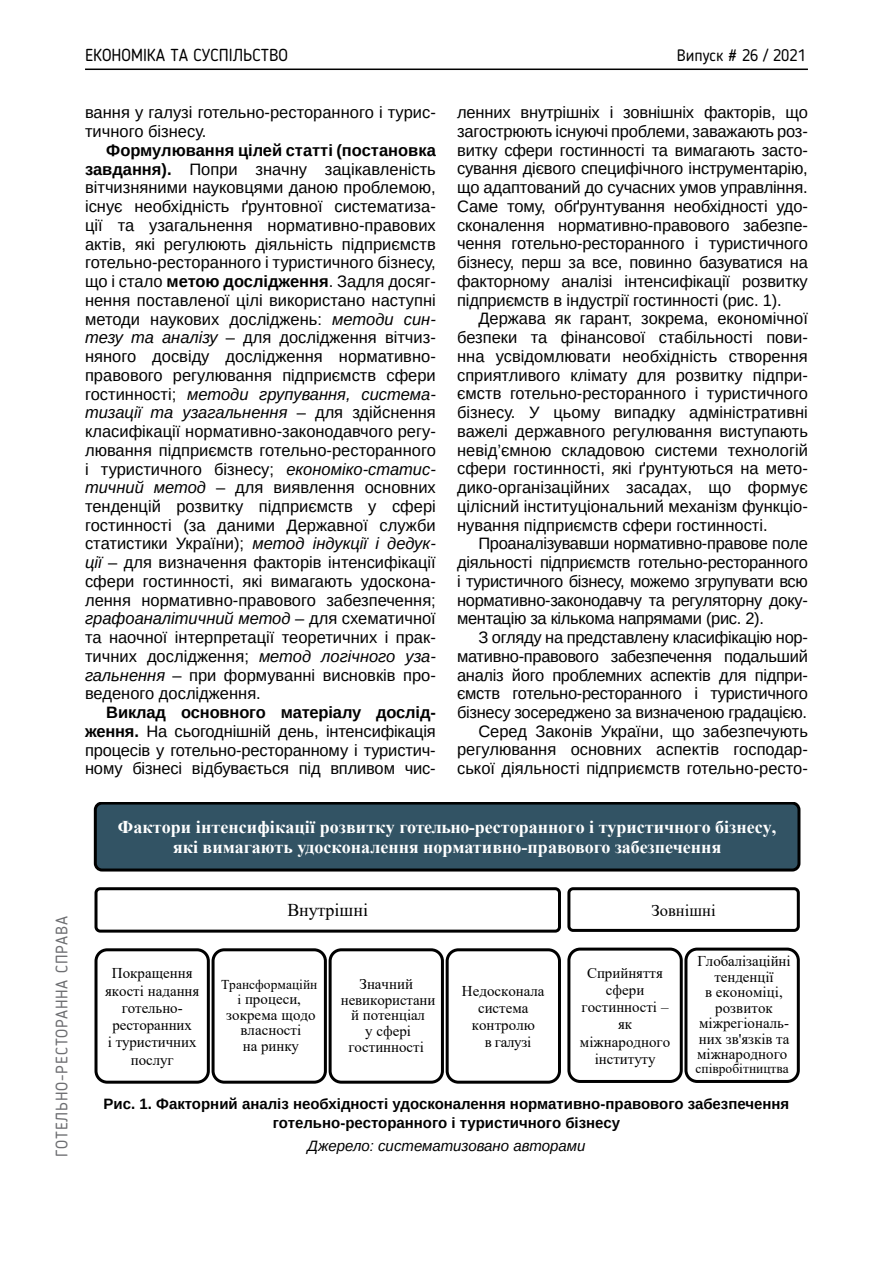
<style>
.page{position:relative;width:893px;height:1263px;background:#fff}
.page>*{position:absolute;margin:0;border:0;box-sizing:border-box;transform-origin:0 0}
.t1{font:700 18px/20.7px "Times New Roman";color:#fff;text-align:center}
.t2{font:18px "Times New Roman";color:#000}
.t3{font:17.25px "Blogger Sans";color:#000}
.t4{font:16.5px/18.8px "Arimo";letter-spacing:-.01em;color:#000;text-align:justify}
.t5{font:16.5px "Blogger Sans";letter-spacing:.05em;color:#6d6e71}
.t6{font:16.5px "Blogger Sans";color:#000}
.t7{font:16.5px "Times New Roman";color:#000}
.t8{font:15px/17.2px "Times New Roman";letter-spacing:-.005em;color:#000;text-align:center}
.t9{font:700 15px/18.8px "Arimo";color:#000;text-align:center}
.t10{font:italic 15px "Arimo";color:#000}
.t11{font:13.5px "Times New Roman";color:#000}
.s1{font-weight:700}
.s2{font-style:italic}
.s3{font-size:13.5px}
</style>
<div class="page">
<hr style="left:85px;top:69px;width:723px;height:1px;background:#000">
<svg style="left:94px;top:803px;width:706px;height:68px;background:#2e4d5d"></svg>
<div style="left:95px;top:887px;width:466px;height:46px;background:#fff;border:3px solid #000;border-radius:4px"></div>
<div style="left:95px;top:948px;width:115px;height:136px;background:#fff;border:3px solid #000;border-radius:11px"></div>
<div style="left:212px;top:948px;width:115px;height:136px;background:#fff;border:3px solid #000;border-radius:11px"></div>
<div style="left:329px;top:948px;width:115px;height:136px;background:#fff;border:3px solid #000;border-radius:11px"></div>
<div style="left:446px;top:948px;width:115px;height:136px;background:#fff;border:3px solid #000;border-radius:11px"></div>
<div style="left:567px;top:887px;width:233px;height:45px;background:#fff;border:3px solid #000;border-radius:4px"></div>
<div style="left:567px;top:947px;width:116px;height:136px;border:3px solid #000;border-radius:11px"></div>
<div style="left:684px;top:947px;width:116px;height:136px;border:3px solid #000;border-radius:11px"></div>
<p class="t3" style="left:85px;top:45px;width:204px">ЕКОНОМІКА ТА СУСПІЛЬСТВО</p>
<p class="t6" style="left:677px;top:45px;width:131px">Випуск # 26 / 2021</p>
<p class="t4" style="left:85px;top:103px;width:352px">вання у галузі готельно-ресторанного і турис&shy;тичного бізнесу.</p>
<p class="t4" style="left:85px;top:141px;width:352px;text-indent:21px"><span class="s1">Формулювання цілей статті (постановка завдання).</span> Попри значну зацікавленість вітчизняними науковцями даною проблемою, існує необхідність ґрунтовної систематиза&shy;ції та узагальнення нормативно-правових актів, які регулюють діяльність підприємств готельно-ресторанного і туристичного бізнесу, що і стало <span class="s1">метою дослідження</span>. Задля досяг&shy;нення поставленої цілі використано наступні методи наукових досліджень: <span class="s2">методи син&shy;тезу та аналізу</span> – для дослідження вітчиз&shy;няного досвіду дослідження нормативно&shy;правового регулювання підприємств сфери гостинності; <span class="s2">методи групування, система&shy;тизації та узагальнення</span> – для здійснення класифікації нормативно-законодавчого регу&shy;лювання підприємств готельно-ресторанного і туристичного бізнесу; <span class="s2">економіко-статис&shy;тичний метод</span> – для виявлення основних тенденцій розвитку підприємств у сфері гостинності (за даними Державної служби статистики України); <span class="s2">метод індукції і дедук&shy;ції</span> – для визначення факторів інтенсифікації сфери гостинності, які вимагають удоскона&shy;лення нормативно-правового забезпечення; <span class="s2">графоаналітичний метод</span> – для схематичної та наочної інтерпретації теоретичних і прак&shy;тичних дослідження; <span class="s2">метод логічного уза&shy;гальнення</span> – при формуванні висновків про&shy;веденого дослідження.</p>
<p class="t4" style="left:85px;top:703px;width:352px;text-indent:21px"><span class="s1">Виклад основного матеріалу дослід&shy;ження.</span> На сьогоднішній день, інтенсифікація процесів у готельно-ресторанному і туристич&shy;ному бізнесі відбувається під впливом чис-</p>
<p class="t4" style="left:457px;top:103px;width:352px">ленних внутрішніх і зовнішніх факторів, що загострюють існуючі проблеми, заважають роз&shy;витку сфери гостинності та вимагають засто&shy;сування дієвого специфічного інструментарію, що адаптований до сучасних умов управління.<br>Саме тому, обґрунтування необхідності удо&shy;сконалення нормативно-правового забезпе&shy;чення готельно-ресторанного і туристичного бізнесу, перш за все, повинно базуватися на факторному аналізі інтенсифікації розвитку підприємств в індустрії гостинності (рис. 1).</p>
<p class="t4" style="left:457px;top:309px;width:352px;text-indent:21px">Держава як гарант, зокрема, економічної безпеки та фінансової стабільності пови&shy;нна усвідомлювати необхідність створення сприятливого клімату для розвитку підпри&shy;ємств готельно-ресторанного і туристичного бізнесу. У цьому випадку адміністративні важелі державного регулювання виступають невід’ємною складовою системи технологій сфери гостинності, які ґрунтуються на мето&shy;дико-організаційних засадах, що формує цілісний інституціональний механізм функціо&shy;нування підприємств сфери гостинності.</p>
<p class="t4" style="left:457px;top:534px;width:352px;text-indent:21px">Проаналізувавши нормативно-правове поле діяльності підприємств готельно-ресторанного і туристичного бізнесу, можемо згрупувати всю нормативно-законодавчу та регуляторну доку&shy;ментацію за кількома напрямами (рис. 2).</p>
<p class="t4" style="left:457px;top:628px;width:352px;text-align:right">З огляду на представлену класифікацію нор&shy;мативно-правового забезпечення подальший аналіз його проблемних аспектів для підпри&shy;ємств готельно-ресторанного і туристичного бізнесу зосереджено за визначеною градацією.<br>Серед Законів України, що забезпечують регулювання основних аспектів господар&shy;ської діяльності підприємств готельно-ресто-</p>
<p class="t1" style="left:118px;top:816px;width:660px">Фактори інтенсифікації розвитку готельно-ресторанного і туристичного бізнесу, які вимагають удосконалення нормативно-правового забезпечення</p>
<p class="t5" style="left:52px;top:1157px;width:242px;rotate:-90deg">ГОТЕЛЬНО-РЕСТОРАННА СПРАВА</p>
<p class="t2" style="left:287px;top:897px;width:82px">Внутрішні</p>
<p class="t7" style="left:652px;top:898px;width:66px">Зовнішні</p>
<p class="t8" style="left:580px;top:963px;width:92px">Сприйняття сфери гостинності – як міжнародного інституту</p>
<p class="t8" style="left:697px;top:953px;width:95px;line-height:15.5px">Глобалізаційні тенденції<br>в економіці, розвиток міжрегіональ&shy;них зв'язків та міжнародного</p>
<p class="t11" style="left:696px;top:1059px;width:95px">співробітництва</p>
<p class="t9" style="left:104px;top:1094px;width:687px">Рис. 1. Факторний аналіз необхідності удосконалення нормативно-правового забезпечення готельно-ресторанного і туристичного бізнесу</p>
<p class="t10" style="left:308px;top:1135px;width:279px">Джерело: систематизовано авторами</p>
<p class="t8" style="left:105px;top:964px;width:96px">Покращення якості надання готельно&shy;ресторанних<br>і туристичних послуг</p>
<p class="t11" style="left:221px;top:975px;width:98px">Трансформаційн</p>
<p class="t8" style="left:341px;top:976px;width:96px;line-height:15.5px">Значний невикористани й потенціал<br>у сфері гостинності</p>
<p class="t8" style="left:462px;top:981px;width:84px">Недосконала</p>
<p class="t8" style="left:226px;top:991px;width:91px;line-height:15.6px"><span class="s3">і</span> процеси, зокрема щодо власності<br>на ринку</p>
<p class="t8" style="left:478px;top:999px;width:52px">система</p>
<p class="t8" style="left:472px;top:1016px;width:65px">контролю</p>
<p class="t8" style="left:485px;top:1033px;width:48px">в галузі</p>
</div>
